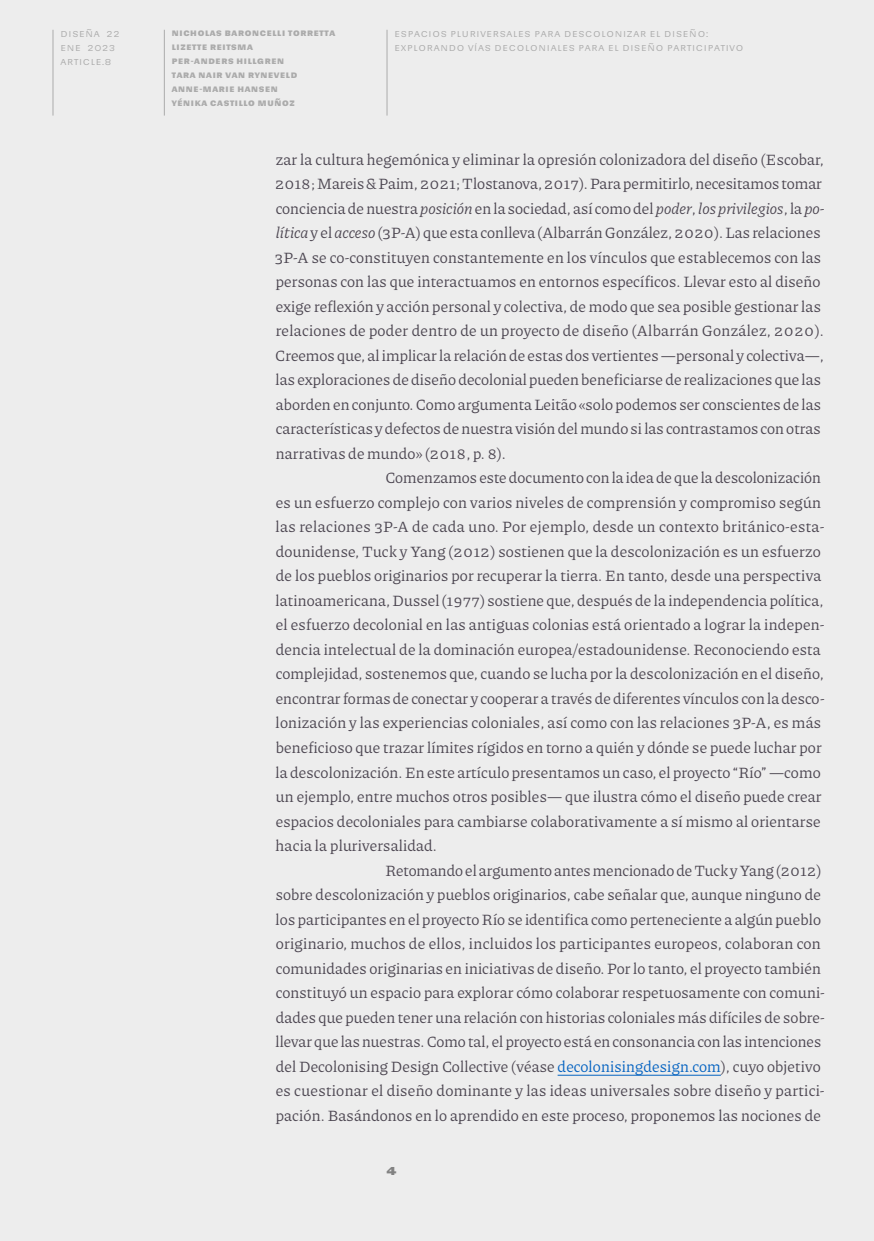
<style>
.page{position:relative;width:874px;height:1241px;background:#fff}
.page>*{position:absolute;margin:0;border:0;box-sizing:border-box;transform-origin:0 0}
.Texto_con_sangría{font:15.75px/24.5px "Piazzolla";letter-spacing:.01em;color:#4c4651}
.Texto_sin_sangría{font:15.75px/24.5px "Piazzolla";letter-spacing:.005em;color:#4c4651}
.t1{font:700 14px "Sudamerican Grotesk";color:#828282}
.t2{font:10.5px/14px "Sudamerican Grotesk";letter-spacing:.07em;color:#ababab}
.t3{font:700 9.62px/14px "Sudamerican Grotesk";letter-spacing:.07em;color:#ababab}
.s1{font-style:italic}
.s2{color:#0563c1}
</style>
<div class="page">
<div style="left:0;top:0;width:873px;height:1240px;background:#ededed"></div>
<hr style="left:52px;top:30px;width:1px;height:85px;background:#ababab">
<hr style="left:164px;top:30px;width:1px;height:85px;background:#ababab">
<hr style="left:386px;top:30px;width:1px;height:85px;background:#ababab">
<hr style="left:557px;top:1074px;width:163px;height:1px;background:#0563c1">
<p class="t2" style="left:60px;top:26px;width:61px">Diseña 22 ene 2023 article.8</p>
<p class="t3" style="left:172px;top:25px;width:165px">Nicholas Baroncelli Torretta<br>Lizette Reitsma<br>Per-Anders Hillgren<br>Tara Nair van Ryneveld<br>Ann</p>
<p class="t3" style="left:172px;top:81px;width:124px;text-align:center">e-Marie Hansen<br>Yénika Castillo Muñoz</p>
<p class="t2" style="left:394px;top:26px;width:350px">Espacios plurive rsales para descolonizar e l dise ño:<br>Explorando vías de coloniales para e l dise ño participativo</p>
<p class="Texto_sin_sangría" style="left:275px;top:146px;width:550px">zar la cultura hegemónica y eliminar la opresión colonizadora del diseño (Escobar, 2018; Mareis &amp; Paim, 2021; Tlostanova, 2017). Para permitirlo, necesitamos tomar conciencia de nuestra <span class="s1">posición</span> en la sociedad, así como del <span class="s1">poder</span>, <span class="s1">los privilegios</span>, la <span class="s1">po&shy;lítica</span> y el <span class="s1">acceso</span> (3P-A) que esta conlleva (Albarrán González, 2020). Las relaciones 3P-A se co-constituyen constantemente en los vínculos que establecemos con las personas con las que interactuamos en entornos específicos. Llevar esto al diseño exige reflexión y acción personal y colectiva, de modo que sea posible gestionar las relaciones de poder dentro de un proyecto de diseño (Albarrán González, 2020).<br>Creemos que, al implicar la relación de estas dos vertientes ―personal y colectiva―, las exploraciones de diseño decolonial pueden beneficiarse de realizaciones que las aborden en conjunto. Como argumenta Leitão «solo podemos ser conscientes de las características y defectos de nuestra visión del mundo si las contrastamos con otras narrativas de mundo» (2018, p. 8).</p>
<p class="Texto_con_sangría" style="left:275px;top:465px;width:550px;text-indent:110px">Comenzamos este documento con la idea de que la descolonización es un esfuerzo complejo con varios niveles de comprensión y compromiso según las relaciones 3P-A de cada uno. Por ejemplo, desde un contexto británico-esta&shy;dounidense, Tuck y Yang (2012) sostienen que la descolonización es un esfuerzo de los pueblos originarios por recuperar la tierra. En tanto, desde una perspectiva latinoamericana, Dussel (1977) sostiene que, después de la independencia política, el esfuerzo decolonial en las antiguas colonias está orientado a lograr la indepen&shy;dencia intelectual de la dominación europea/estadounidense. Reconociendo esta complejidad, sostenemos que, cuando se lucha por la descolonización en el diseño, encontrar formas de conectar y cooperar a través de diferentes vínculos con la desco&shy;lonización y las experiencias coloniales, así como con las relaciones 3P-A, es más beneficioso que trazar límites rígidos en torno a quién y dónde se puede luchar por la descolonización. En este artículo presentamos un caso, el proyecto “Río” ―como un ejemplo, entre muchos otros posibles― que ilustra cómo el diseño puede crear espacios decoloniales para cambiarse colaborativamente a sí mismo al orientarse hacia la pluriversalidad.</p>
<p class="Texto_con_sangría" style="left:275px;top:857px;width:550px;text-indent:110px">Retomando el argumento antes mencionado de Tuck y Yang (2012) sobre descolonización y pueblos originarios, cabe señalar que, aunque ninguno de los participantes en el proyecto Río se identifica como perteneciente a algún pueblo originario, muchos de ellos, incluidos los participantes europeos, colaboran con comunidades originarias en iniciativas de diseño. Por lo tanto, el proyecto también constituyó un espacio para explorar cómo colaborar respetuosamente con comuni&shy;dades que pueden tener una relación con historias coloniales más difíciles de sobre&shy;llevar que las nuestras. Como tal, el proyecto está en consonancia con las intenciones del Decolonising Design Collective (véase <span class="s2">decolonisingdesign.com</span>), cuyo objetivo es cuestionar el diseño dominante y las ideas universales sobre diseño y partici&shy;pación. Basándonos en lo aprendido en este proceso, proponemos las nociones de</p>
<p class="t1" style="left:386px;top:1158px;width:12px">4</p>
</div>
